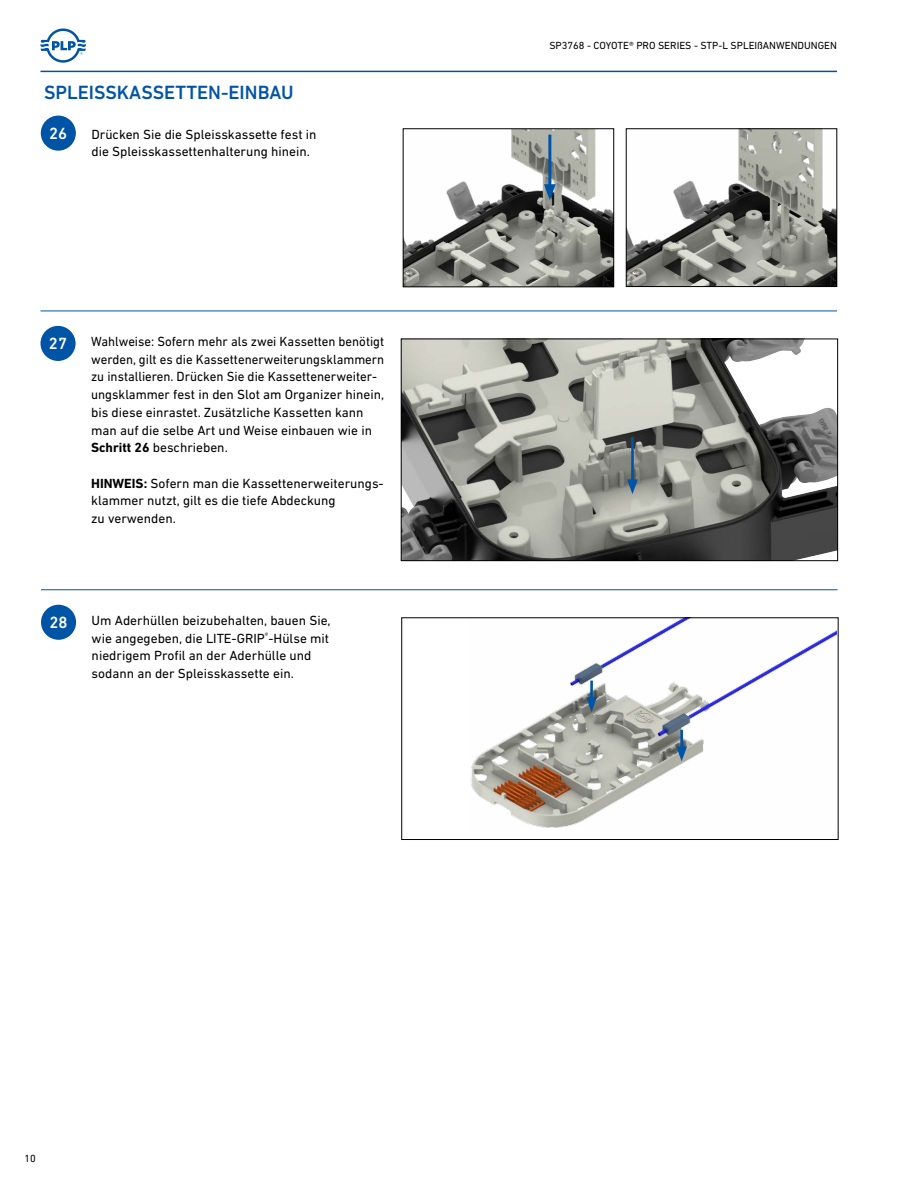
<style>
.page{position:relative;width:918px;height:1188px;background:#fff}
.page>*{position:absolute;margin:0;border:0;box-sizing:border-box;transform-origin:0 0}
.t1{font:500 19.5px "DIN Next LT Pro";color:#0054a6}
.t2{font:500 16.5px "DIN Next LT Pro";color:#fff}
.t3{font:13.5px/17.7px "DIN Next LT Pro";color:#000}
.t4{font:13.5px/17.7px "DIN Next LT Pro";color:#000;scale:.96 1}
.t5{font:10.5px "DIN Next LT Pro";color:#000}
.s1{font-weight:700}
</style>
<div class="page">
<hr style="left:40px;top:71px;width:797px;height:1px;background:#0054a6">
<svg style="left:41px;top:29px;width:45px;height:34px"></svg>
<hr style="left:40px;top:311px;width:797px;height:1px;background:#0054a6">
<img style="left:405px;top:131px;width:207px;height:154px">
<div style="left:403px;top:129px;width:211px;height:158px;border:1px solid #000"></div>
<div style="left:41px;top:116px;width:35px;height:35px;background:#0054a6;border-radius:50%"></div>
<img style="left:628px;top:131px;width:207px;height:154px">
<div style="left:626px;top:129px;width:211px;height:158px;border:1px solid #000"></div>
<hr style="left:548px;top:135px;width:3px;height:55px;background:#0054a6">
<svg style="left:544px;top:184px;width:12px;height:16px"></svg>
<div style="left:40px;top:326px;width:36px;height:35px;background:#0054a6;border-radius:50%"></div>
<img style="left:403px;top:341px;width:433px;height:218px">
<div style="left:401px;top:339px;width:437px;height:222px;border:1px solid #000"></div>
<hr style="left:631px;top:437px;width:3px;height:47px;background:#0054a6">
<svg style="left:627px;top:479px;width:11px;height:15px"></svg>
<hr style="left:41px;top:589px;width:797px;height:1px;background:#0054a6">
<div style="left:41px;top:605px;width:35px;height:35px;background:#0054a6;border-radius:50%"></div>
<img style="left:470px;top:620px;width:366px;height:208px">
<div style="left:402px;top:618px;width:436px;height:222px;border:1px solid #000"></div>
<hr style="left:590px;top:681px;width:3px;height:21px;background:#0054a6">
<svg style="left:586px;top:697px;width:11px;height:15px"></svg>
<hr style="left:680px;top:730px;width:3px;height:22px;background:#0054a6">
<svg style="left:676px;top:747px;width:11px;height:14px"></svg>
<h1 class="t1" style="left:44px;top:81px;width:251px">SPLEISSKASSETTEN-EINBAU</h1>
<p class="t2" style="left:49px;top:124px;width:20px">26</p>
<p class="t3" style="left:91px;top:126px;width:227px;line-height:16.5px">Drücken Sie die Spleisskassette fest in die Spleisskassettenhalterung hinein.</p>
<p class="t2" style="left:49px;top:334px;width:20px">27</p>
<p class="t4" style="left:91px;top:332px;width:307px">Wahlweise: Sofern mehr als zwei Kassetten benötigt werden, gilt es die Kassettenerweiterungsklammern zu installieren. Drücken Sie die Kassettenerweiter&shy;ungsklammer fest in den Slot am Organizer hinein, bis diese einrastet. Zusätzliche Kassetten kann man auf die selbe Art und Weise einbauen wie in <span class="s1">Schritt 26</span> beschrieben.</p>
<p class="t3" style="left:91px;top:474px;width:294px"><span class="s1">HINWEIS:</span> Sofern man die Kassettenerweiterungs&shy;klammer nutzt, gilt es die tiefe Abdeckung<br>zu verwenden.</p>
<p class="t2" style="left:49px;top:613px;width:20px">28</p>
<p class="t3" style="left:92px;top:611px;width:241px">Um Aderhüllen beizubehalten, bauen Sie, wie angegeben, die LITE-GRIP<sup>®</sup>-Hülse mit niedrigem Profil an der Aderhülle und sodann an der Spleisskassette ein.</p>
<p class="t5" style="left:549px;top:40px;width:289px">SP3768 - COYOTE® PRO SERIES - STP-L SPLEIßANWENDUNGEN</p>
<p class="t5" style="left:25px;top:1152px;width:13px">10</p>
</div>
